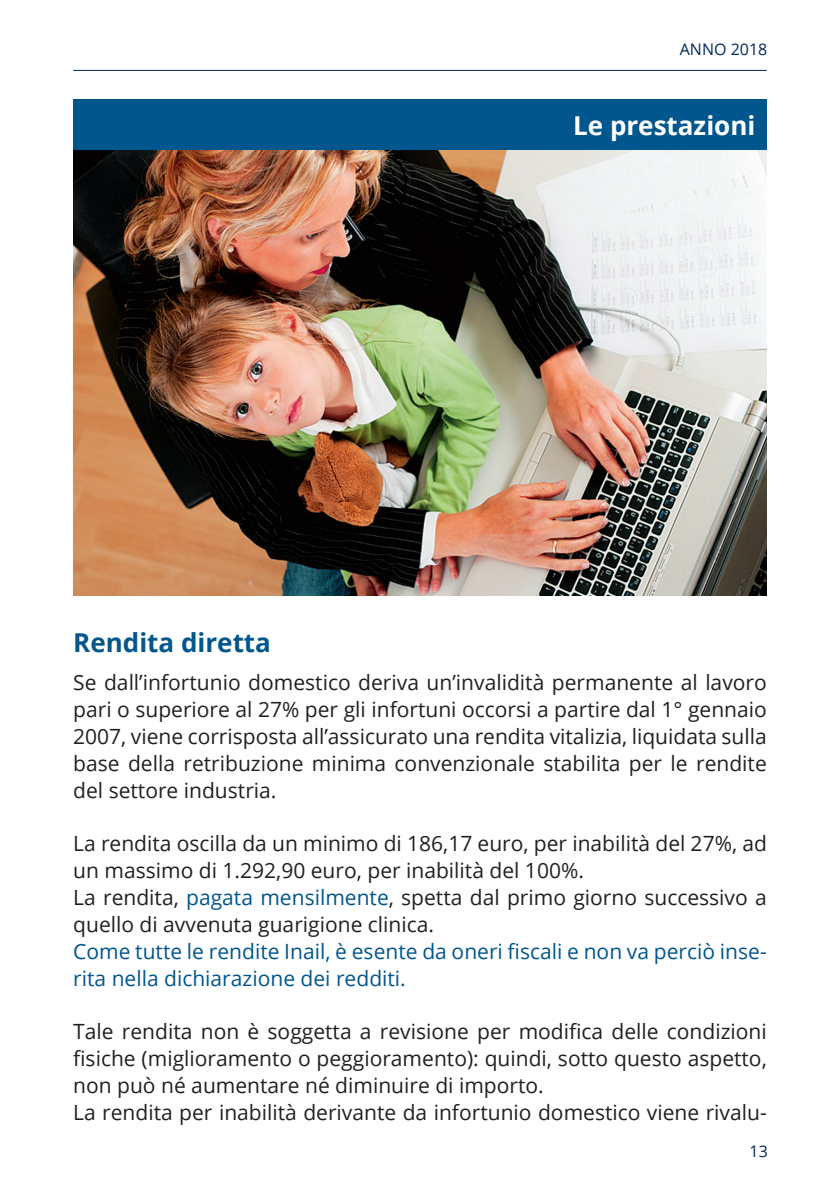
<style>
.page{position:relative;width:840px;height:1191px;background:#fff}
.page>*{position:absolute;margin:0;border:0;box-sizing:border-box;transform-origin:0 0}
.t1{font:700 26px "Open Sans";color:#01568d}
.t2{font:700 26px "Open Sans";color:#fff}
.t3{font:21px/26.8px "Open Sans";color:#231f20}
.t4{font:21px/26.8px "Open Sans";color:#01568d}
.t5{font:16px "Open Sans";color:#002858}
.s1{color:#01568d}
</style>
<div class="page">
<hr style="left:73px;top:70px;width:693px;height:1px;background:#002858">
<div style="left:73px;top:99px;width:693px;height:51px;background:#01568d"></div>
<img style="left:73px;top:150px;width:693px;height:445px">
<p class="t5" style="left:679px;top:38px;width:89px">ANNO 2018</p>
<p class="t2" style="left:573px;top:107px;width:184px">Le prestazioni</p>
<p class="t1" style="left:73px;top:624px;width:199px">Rendita diretta</p>
<p class="t3" style="left:73px;top:669px;width:694px;text-align:justify">Se dall’infortunio domestico deriva un’invalidità permanente al lavoro pari o superiore al 27% per gli infortuni occorsi a partire dal 1° gennaio 2007, viene corrisposta all’assicurato una rendita vitalizia, liquidata sulla base della retribuzione minima convenzionale stabilita per le rendite del settore industria.</p>
<p class="t3" style="left:73px;top:830px;width:694px">La rendita oscilla da un minimo di 186,17 euro, per inabilità del 27%, ad un massimo di 1.292,90 euro, per inabilità del 100%.<br>La rendita, <span class="s1">pagata mensilmente</span>, spetta dal primo giorno successivo a quello di avvenuta guarigione clinica.</p>
<p class="t4" style="left:73px;top:937px;width:694px">Come tutte le rendite Inail, è esente da oneri fiscali e non va perciò inse&shy;rita nella dichiarazione dei redditi.</p>
<p class="t3" style="left:73px;top:1017px;width:694px">Tale rendita non è soggetta a revisione per modifica delle condizioni fisiche (miglioramento o peggioramento): quindi, sotto questo aspetto, non può né aumentare né diminuire di importo.<br>La rendita per inabilità derivante da infortunio domestico viene rivalu-</p>
<p class="t5" style="left:749px;top:1139px;width:20px">13</p>
</div>
